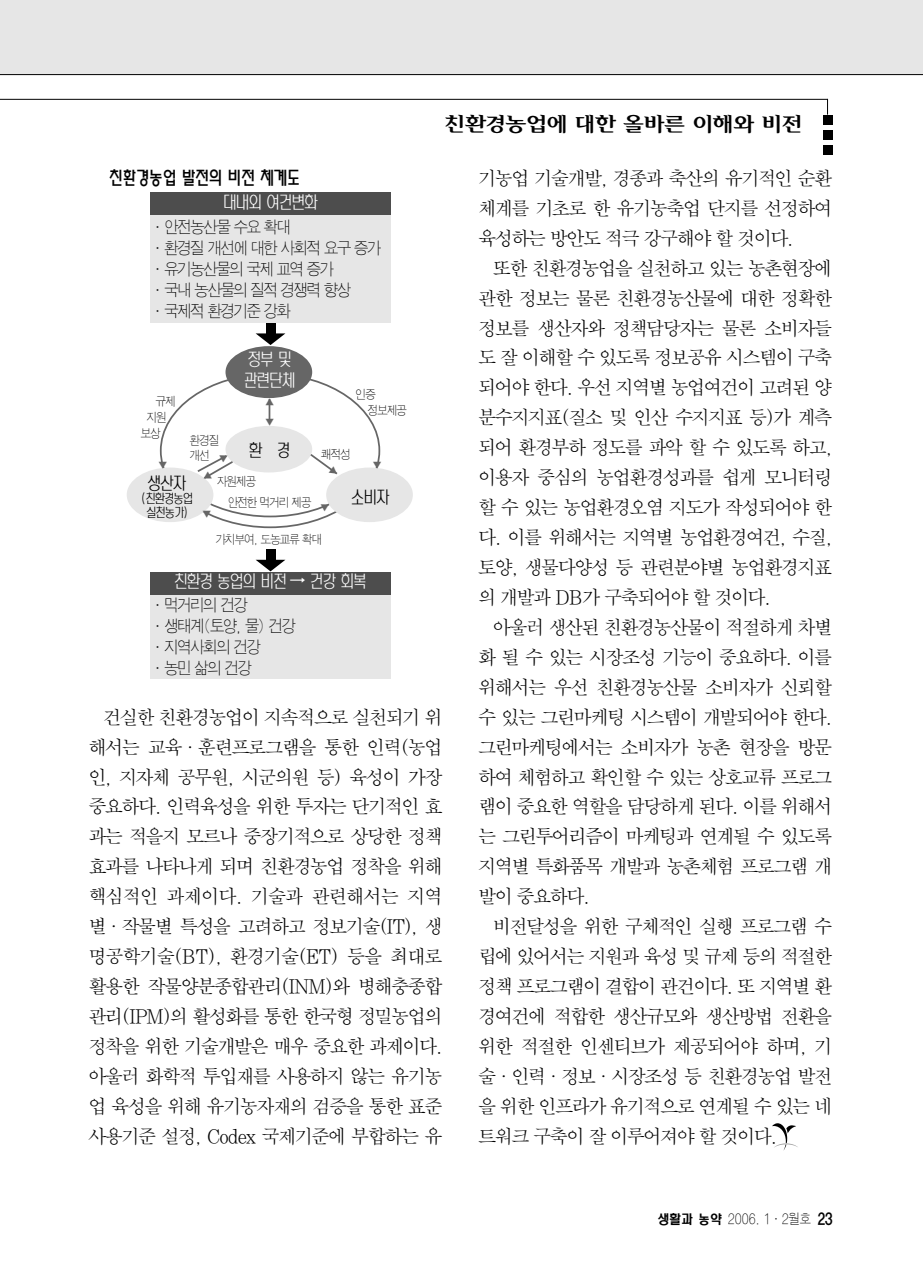
<style>
.page{position:relative;width:923px;height:1269px;background:#fff}
.page>*{position:absolute;margin:0;border:0;box-sizing:border-box;transform-origin:0 0}
.t1{font:20.12px "Iris L";letter-spacing:-.075em;color:#000;scale:1.1 1}
.t2{font:19.25px/29.9px "SM Amu S";letter-spacing:-.12em;color:#000;text-align:justify}
.t3{font:17.5px "Yhead L";letter-spacing:-.145em;color:#000;scale:.9 1}
.t4{font:16.62px/21px "SM Ago SE";letter-spacing:-.13em;color:#000;scale:.9 1}
.t5{font:16.62px/21px "Cstre UL";letter-spacing:-.155em;color:#fff;scale:.9 1}
.t6{font:16.62px "Cstre UL";letter-spacing:-.155em;color:#000;scale:.9 1}
.t7{font:14px "SM Ago SE";color:#000;scale:.85 1}
.t8{font:12.25px/15.8px "SM Ago SE";letter-spacing:-.13em;color:#000;scale:.9 1}
.t9{font:12.25px/14px "Cstre UL";letter-spacing:-.155em;color:#000;text-align:center;scale:.9 1}
.t10{font:10.5px "SM Ago SE";color:#666;scale:.9 1}
.s1{font-family:"Cstre L";font-size:12.78px}
.s2{font-family:"Cstre L"}
</style>
<div class="page">
<div style="left:0;top:0;width:922px;height:74px;background:#e6e6e6"></div>
<hr style="left:0;top:74px;width:922px;height:1px;background:#000">
<hr style="left:0;top:99px;width:827px;height:1px;background:#000">
<div style="left:822px;top:115px;width:10px;height:10px;background:#000"></div>
<div style="left:822px;top:130px;width:10px;height:10px;background:#000"></div>
<div style="left:822px;top:145px;width:10px;height:10px;background:#000"></div>
<svg style="left:827px;top:99px;width:1px;height:16px"></svg>
<svg style="left:772px;top:1123px;width:26px;height:27px"></svg>
<div style="left:225px;top:346px;width:87px;height:52px;background:#666;border-radius:50%"></div>
<div style="left:150px;top:214px;width:240px;height:109px;background:#e6e6e6"></div>
<div style="left:150px;top:193px;width:240px;height:22px;background:#4d4d4d"></div>
<div style="left:150px;top:594px;width:240px;height:85px;background:#e6e6e6"></div>
<div style="left:150px;top:572px;width:240px;height:22px;background:#4d4d4d"></div>
<div style="left:266px;top:323px;width:10px;height:11px;background:#000"></div>
<svg style="left:255px;top:333px;width:30px;height:12px"></svg>
<div style="left:266px;top:549px;width:10px;height:11px;background:#000"></div>
<svg style="left:256px;top:560px;width:29px;height:11px"></svg>
<div style="left:225px;top:426px;width:87px;height:46px;background:#e6e6e6;border-radius:50%"></div>
<div style="left:326px;top:467px;width:87px;height:55px;background:#e6e6e6;border-radius:50%"></div>
<div style="left:127px;top:467px;width:86px;height:55px;background:#e6e6e6;border-radius:50%"></div>
<hr style="left:268px;top:399px;width:2px;height:23px;background:#666">
<svg style="left:201px;top:507px;width:10px;height:9px"></svg>
<svg style="left:308px;top:452px;width:31px;height:25px"></svg>
<svg style="left:195px;top:454px;width:39px;height:25px"></svg>
<svg style="left:321px;top:501px;width:9px;height:8px"></svg>
<p class="t1" style="left:443px;top:115px;width:328px">친환경농업에 대한 올바른 이해와 비전</p>
<p class="t3" style="left:108px;top:169px;width:217px">친환경농업 발전의 비전 체계도</p>
<p class="t4" style="left:150px;top:217px;width:259px">·안전농산물 수요 확대<br>·환경질 개선에 대한 사회적 요구 증가 ·유기농산물의 국제 교역 증가<br>·국내 농산물의 질적 경쟁력 향상 ·국제적 환경기준 강화</p>
<p class="t5" style="left:222px;top:193px;width:108px">대내외 여건변화</p>
<p class="t5" style="left:243px;top:350px;width:60px">정부 및 관련단체</p>
<p class="t8" style="left:367px;top:387px;width:46px;text-indent:-12px">인증 정보제공</p>
<p class="t8" style="left:155px;top:394px;width:24px">규제</p>
<p class="t8" style="left:146px;top:410px;width:24px">지원</p>
<p class="t8" style="left:140px;top:426px;width:24px">보상</p>
<p class="t10" style="left:274px;top:407px;width:12px;rotate:-180deg">▼</p>
<p class="t8" style="left:189px;top:433px;width:35px">환경질 개선</p>
<p class="t6" style="left:248px;top:442px;width:49px">환 경</p>
<p class="t8" style="left:321px;top:447px;width:35px">쾌적성</p>
<p class="t10" style="left:158px;top:461px;width:12px">▼</p>
<p class="t10" style="left:372px;top:460px;width:12px">▼</p>
<p class="t6" style="left:147px;top:475px;width:46px">생산자</p>
<p class="t9" style="left:141px;top:492px;width:60px">(친환경농업 실천농가)</p>
<p class="t8" style="left:228px;top:472px;width:95px;line-height:21px;text-indent:-11px">자원제공<br>안전한 먹거리 제공</p>
<p class="t8" style="left:215px;top:532px;width:120px">가치부여, 도농교류 확대</p>
<p class="t6" style="left:350px;top:489px;width:46px">소비자</p>
<p class="t5" style="left:173px;top:572px;width:217px">친환경 농업의 비전 → 건강 회복</p>
<p class="t4" style="left:150px;top:595px;width:164px">·먹거리의 건강 ·생태계(토양, 물) 건강 ·지역사회의 건강 ·농민 삶의 건강</p>
<p class="t2" style="left:88px;top:703px;width:356px;text-indent:15px">건실한 친환경농업이 지속적으로 실천되기 위 해서는 교육·훈련프로그램을 통한 인력(농업 인, 지자체 공무원, 시군의원 등) 육성이 가장 중요하다. 인력육성을 위한 투자는 단기적인 효 과는 적을지 모르나 중장기적으로 상당한 정책 효과를 나타나게 되며 친환경농업 정착을 위해 핵심적인 과제이다. 기술과 관련해서는 지역 별·작물별 특성을 고려하고 정보기술(IT), 생 명공학기술(BT), 환경기술(ET) 등을 최대로 활용한 작물양분종합관리(INM)와 병해충종합 관리(IPM)의 활성화를 통한 한국형 정밀농업의 정착을 위한 기술개발은 매우 중요한 과제이다. 아울러 화학적 투입재를 사용하지 않는 유기농 업 육성을 위해 유기농자재의 검증을 통한 표준 사용기준 설정, Codex 국제기준에 부합하는 유</p>
<p class="t2" style="left:477px;top:164px;width:356px">기농업 기술개발, 경종과 축산의 유기적인 순환 체계를 기초로 한 유기농축업 단지를 선정하여 육성하는 방안도 적극 강구해야 할 것이다.</p>
<p class="t2" style="left:477px;top:254px;width:356px;text-indent:15px">또한 친환경농업을 실천하고 있는 농촌현장에 관한 정보는 물론 친환경농산물에 대한 정확한 정보를 생산자와 정책담당자는 물론 소비자들 도 잘 이해할 수 있도록 정보공유 시스템이 구축 되어야 한다. 우선 지역별 농업여건이 고려된 양 분수지지표(질소 및 인산 수지지표 등)가 계측 되어 환경부하 정도를 파악 할 수 있도록 하고, 이용자 중심의 농업환경성과를 쉽게 모니터링 할 수 있는 농업환경오염 지도가 작성되어야 한 다. 이를 위해서는 지역별 농업환경여건, 수질, 토양, 생물다양성 등 관련분야별 농업환경지표 의 개발과 DB가 구축되어야 할 것이다.</p>
<p class="t2" style="left:477px;top:613px;width:356px;text-indent:15px">아울러 생산된 친환경농산물이 적절하게 차별 화 될 수 있는 시장조성 기능이 중요하다. 이를 위해서는 우선 친환경농산물 소비자가 신뢰할 수 있는 그린마케팅 시스템이 개발되어야 한다. 그린마케팅에서는 소비자가 농촌 현장을 방문 하여 체험하고 확인할 수 있는 상호교류 프로그 램이 중요한 역할을 담당하게 된다. 이를 위해서 는 그린투어리즘이 마케팅과 연계될 수 있도록 지역별 특화품목 개발과 농촌체험 프로그램 개 발이 중요하다.</p>
<p class="t2" style="left:477px;top:912px;width:356px;text-indent:15px">비전달성을 위한 구체적인 실행 프로그램 수 립에 있어서는 지원과 육성 및 규제 등의 적절한 정책 프로그램이 결합이 관건이다. 또 지역별 환 경여건에 적합한 생산규모와 생산방법 전환을 위한 적절한 인센티브가 제공되어야 하며, 기 술·인력·정보·시장조성 등 친환경농업 발전 을 위한 인프라가 유기적으로 연계될 수 있는 네 트워크 구축이 잘 이루어져야 할 것이다.</p>
<p class="t7" style="left:657px;top:1212px;width:208px"><span class="s1">생활과 농약</span> 2006. 1·2월호 <span class="s2">23</span></p>
</div>
